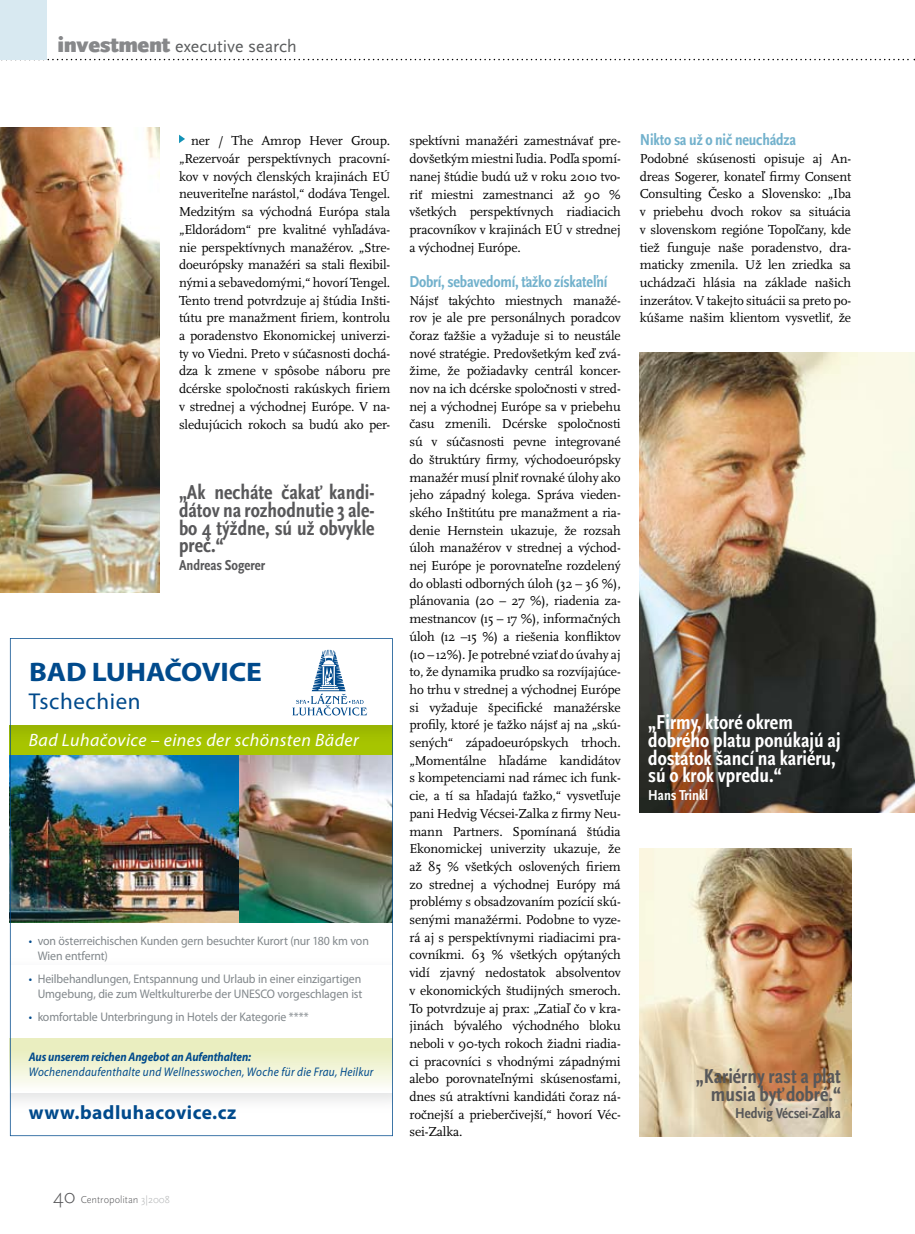
<style>
.page{position:relative;width:915px;height:1234px;background:#fff}
.page>*{position:absolute;margin:0;border:0;box-sizing:border-box;transform-origin:0 0}
.t1{font:700 26.85px "Myriad Pro";letter-spacing:-.005em;color:#004a8c;scale:1.1 1}
.t2{font:22.95px "Myriad Pro";letter-spacing:.025em;color:#004a8c}
.t3{font:700 condensed 21px/17.7px "Scala Sans Pro";color:#58585a;text-align:justify}
.t4{font:700 condensed 21px/17.7px "Scala Sans Pro";color:#fff}
.t5{font:700 19.5px "Myriad Pro";letter-spacing:.025em;color:#004a8c}
.t6{font:18px "Scala Sans Pro";color:#5a5c5d}
.t7{font:italic 17.85px "Myriad Pro";letter-spacing:.025em;color:#fff}
.t8{font:700 condensed 16.5px "Scala Sans Pro";letter-spacing:-.01em;color:#72b1cc}
.t9{font:700 condensed 15px "Scala Sans Pro";color:#58585a}
.t10{font:700 condensed 15px "Scala Sans Pro";color:#fff}
.t11{font:13.5px/17.7px "Scala Pro";letter-spacing:-.01em;color:#000;text-align:justify}
.t12{font:12.45px/15.6px "Myriad Pro";letter-spacing:-.01em;color:#81878b;scale:.95 1}
.t13{font:italic 12.45px "Myriad Pro";letter-spacing:.025em;color:#004a8c;scale:.9 1}
.t14{font:italic 700 12.45px "Myriad Pro";letter-spacing:-.01em;color:#004a8c;scale:.9 1}
.t15{font:300 10.5px "Scala Sans Pro";color:#58585a}
.s1{font-weight:900;font-size:22.5px;color:#87888a}
.s2{color:#004a8c}
.s3{font-size:21px}
.s4{color:#b1b3b4}
</style>
<div class="page">
<svg style="left:47px;top:59px;width:867px;height:1px"></svg>
<div style="left:0;top:0;width:47px;height:60px;background:#d8e9f1"></div>
<img style="left:10px;top:638px;width:383px;height:497px">
<svg style="left:179px;top:135px;width:6px;height:8px"></svg>
<img style="left:0;top:128px;width:160px;height:464px">
<img style="left:639px;top:848px;width:211px;height:287px">
<img style="left:639px;top:352px;width:275px;height:460px">
<h3 class="t6" style="left:57px;top:35px;width:241px"><span class="s1">investment</span> executive search</h3>
<p class="t11" style="left:179px;top:132px;width:213px;text-indent:12px">ner / The Amrop Hever Group. „Rezervoár perspektívnych pracovní&shy;kov v nových členských krajinách EÚ neuveriteľne narástol,“ dodáva Tengel.<br>Medzitým sa východná Európa stala „Eldorádom“ pre kvalitné vyhľadáva&shy;nie perspektívnych manažérov. „Stre&shy;doeurópsky manažéri sa stali flexibil&shy;nými a sebavedomými,“ hovorí Tengel.<br>Tento trend potvrdzuje aj štúdia Inšti&shy;tútu pre manažment firiem, kontrolu a poradenstvo Ekonomickej univerzi&shy;ty vo Viedni. Preto v súčasnosti dochá&shy;dza k zmene v spôsobe náboru pre dcérske spoločnosti rakúskych firiem v strednej a východnej Európe. V na&shy;sledujúcich rokoch sa budú ako per-</p>
<p class="t11" style="left:409px;top:132px;width:213px">spektívni manažéri zamestnávať pre&shy;dovšetkým miestni ľudia. Podľa spomí&shy;nanej štúdie budú už v roku 2010 tvo&shy;riť miestni zamestnanci až 90 % všetkých perspektívnych riadiacich pracovníkov v krajinách EÚ v strednej a východnej Európe.</p>
<p class="t8" style="left:409px;top:272px;width:199px">Dobrí, sebavedomí, ťažko získateľní</p>
<p class="t11" style="left:409px;top:291px;width:213px">Nájsť takýchto miestnych manažé&shy;rov je ale pre personálnych poradcov čoraz ťažšie a vyžaduje si to neustále nové stratégie. Predovšetkým keď zvá&shy;žime, že požiadavky centrál koncer&shy;nov na ich dcérske spoločnosti v stred&shy;nej a východnej Európe sa v priebehu času zmenili. Dcérske spoločnosti sú v súčasnosti pevne integrované do štruktúry firmy, východoeurópsky manažér musí plniť rovnaké úlohy ako jeho západný kolega. Správa vieden&shy;ského Inštitútu pre manažment a ria&shy;denie Hernstein ukazuje, že rozsah úloh manažérov v strednej a východ&shy;nej Európe je porovnateľne rozdelený do oblasti odborných úloh (32 – 36 %), plánovania (20 – 27 %), riadenia za&shy;mestnancov (15 – 17 %), informačných úloh (12 –15 %) a riešenia konfliktov (10 – 12%). Je potrebné vziať do úvahy aj to, že dynamika prudko sa rozvíjajúce&shy;ho trhu v strednej a východnej Európe si vyžaduje špecifické manažérske profily, ktoré je ťažko nájsť aj na „skú&shy;sených“ západoeurópskych trhoch. „Momentálne hľadáme kandidátov s kompetenciami nad rámec ich funk&shy;cie, a tí sa hľadajú ťažko,“ vysvetľuje pani Hedvig Vécsei-Zalka z firmy Neu&shy;mann Partners. Spomínaná štúdia Ekonomickej univerzity ukazuje, že až 85 % všetkých oslovených firiem zo strednej a východnej Európy má problémy s obsadzovaním pozícií skú&shy;senými manažérmi. Podobne to vyze&shy;rá aj s perspektívnymi riadiacimi pra&shy;covníkmi. 63 % všetkých opýtaných vidí zjavný nedostatok absolventov v ekonomických študijných smeroch.<br>To potvrdzuje aj prax: „Zatiaľ čo v kra&shy;jinách bývalého východného bloku neboli v 90-tych rokoch žiadni riadia&shy;ci pracovníci s vhodnými západnými alebo porovnateľnými skúsenosťami, dnes sú atraktívni kandidáti čoraz ná&shy;ročnejší a prieberčivejší,“ hovorí Véc&shy;sei-Zalka.</p>
<h3 class="t3" style="left:179px;top:483px;width:197px">„Ak necháte čakať kandi&shy;dátov na rozhodnutie 3 ale&shy;bo 4 týždne, sú už obvykle preč.“</h3>
<p class="t9" style="left:179px;top:556px;width:88px">Andreas Sogerer</p>
<h1 class="t1" style="left:29px;top:654px;width:213px">BAD LUHAČOVICE</h1>
<h2 class="t2" style="left:29px;top:687px;width:113px">Tschechien</h2>
<h3 class="t7" style="left:29px;top:729px;width:331px">Bad Luhačovice – eines der schönsten Bäder</h3>
<p class="t12" style="left:38px;top:932px;width:350px;text-indent:-9px"><span class="s2">•</span> von österreichischen Kunden gern besuchter Kurort (nur 180 km von<br>Wien entfernt)</p>
<p class="t12" style="left:29px;top:970px;width:352px;text-align:right"><span class="s2">•</span> Heilbehandlungen, Entspannung und Urlaub in einer einzigartigen<br>Umgebung, die zum Weltkulturerbe der UNESCO vorgeschlagen ist</p>
<p class="t12" style="left:29px;top:1008px;width:296px"><span class="s2">•</span> komfortable Unterbringung in Hotels der Kategorie ****</p>
<p class="t14" style="left:29px;top:1048px;width:248px">Aus unserem reichen Angebot an Aufenthalten:</p>
<p class="t13" style="left:29px;top:1064px;width:384px">Wochenendaufenthalte und Wellnesswochen, Woche für die Frau, Heilkur</p>
<h3 class="t5" style="left:29px;top:1099px;width:209px">www.badluhacovice.cz</h3>
<p class="t8" style="left:639px;top:130px;width:158px">Nikto sa už o nič neuchádza</p>
<p class="t11" style="left:639px;top:150px;width:213px">Podobné skúsenosti opisuje aj An&shy;dreas Sogerer, konateľ firmy Consent Consulting Česko a Slovensko: „Iba v priebehu dvoch rokov sa situácia v slovenskom regióne Topoľčany, kde tiež funguje naše poradenstvo, dra&shy;maticky zmenila. Už len zriedka sa uchádzači hlásia na základe našich inzerátov. V takejto situácii sa preto po&shy;kúšame našim klientom vysvetliť, že</p>
<h3 class="t4" style="left:648px;top:713px;width:194px">„Firmy, ktoré okrem dobrého platu ponúkajú aj dostatok šancí na kariéru, sú o krok vpredu.“</h3>
<p class="t10" style="left:648px;top:786px;width:61px">Hans Trinkl</p>
<h3 class="t3" style="left:695px;top:1067px;width:146px;text-align:right">„Kariérny rast a plat musia byť dobré.“</h3>
<p class="t9" style="left:734px;top:1104px;width:107px">Hedvig Vécsei-Zalka</p>
<p class="t15" style="left:53px;top:1193px;width:118px"><span class="s3">40</span> Centropolitan <span class="s4">3|2008</span></p>
</div>
